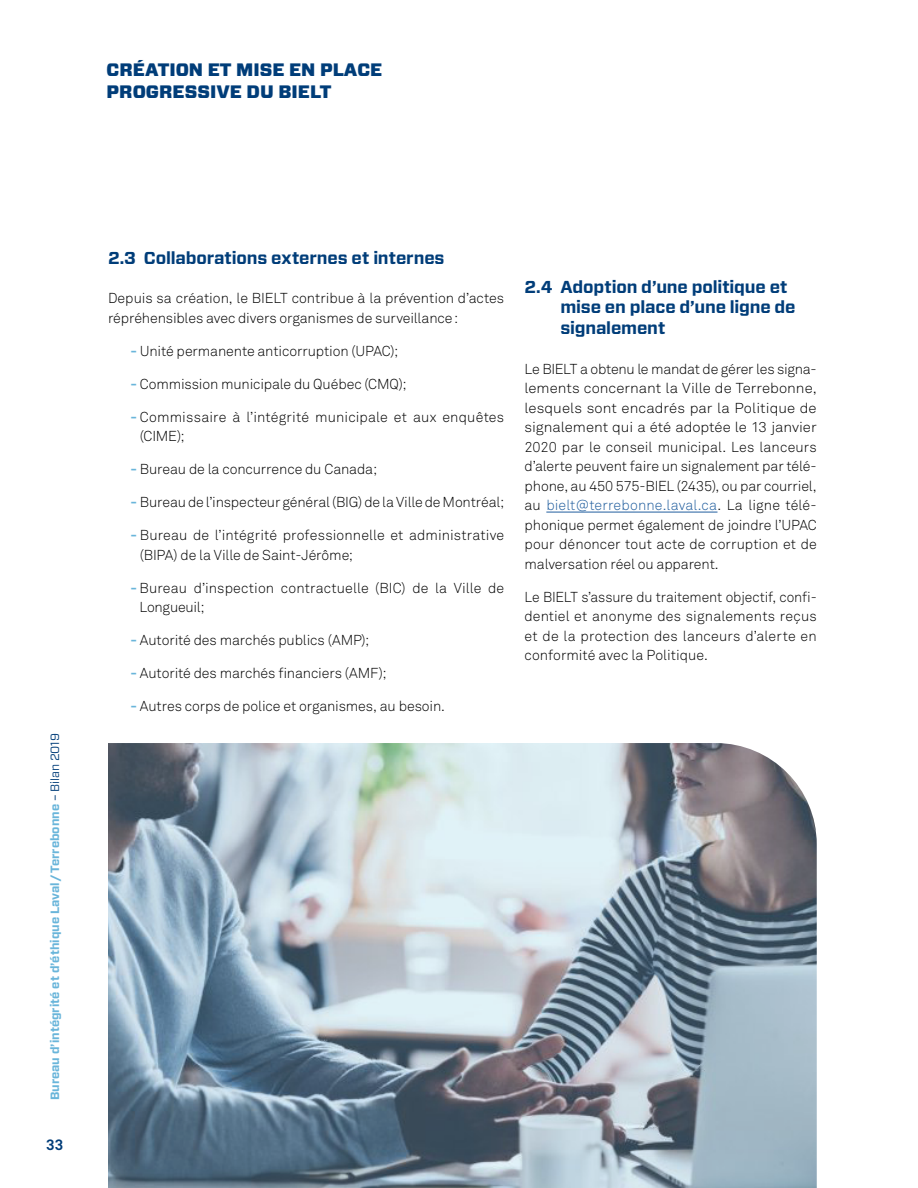
<style>
.page{position:relative;width:918px;height:1188px;background:#fff}
.page>*{position:absolute;margin:0;border:0;box-sizing:border-box;transform-origin:0 0}
.t1{font:900 18px/21.6px "Vitesse Sans";color:#003d79}
.t2{font:700 17.25px/20.7px "Vitesse Sans";letter-spacing:-.01em;color:#003d79}
.t3{font:700 15px "Akkurat Std";color:#003d79}
.t4{font:300 14.25px/19.5px "Akkurat Std";letter-spacing:-.005em;color:#000}
.t5{font:700 12px "Vitesse Sans";color:#69b5da}
.s1{font-weight:400;color:#003d79}
.s2{font-weight:700;color:#69b5da}
.s3{color:#215e9e}
</style>
<div class="page">
<hr style="left:546px;top:512px;width:171px;height:1px;background:#215e9e">
<img style="left:108px;top:743px;width:709px;height:445px">
<p class="t1" style="left:107px;top:59px;width:277px">CRÉATION ET MISE EN PLACE<br>PROGRESSIVE DU BIELT</p>
<p class="t5" style="left:47px;top:1100px;width:369px;rotate:-90deg">Bureau d’intégrité et d’éthique Laval / Terrebonne <span class="s1">– Bilan 2019</span></p>
<p class="t3" style="left:46px;top:1135px;width:19px">33</p>
<p class="t2" style="left:108px;top:247px;width:338px">2.3 Collaborations externes et internes</p>
<p class="t4" style="left:108px;top:289px;width:398px">Depuis sa création, le BIELT contribue à la prévention d’actes répréhensibles avec divers organismes de surveillance:</p>
<p class="t4" style="left:131px;top:341px;width:269px"><span class="s2">-</span> Unité permanente anticorruption (UPAC);</p>
<p class="t4" style="left:131px;top:374px;width:277px"><span class="s2">-</span> Commission municipale du Québec (CMQ);</p>
<p class="t4" style="left:140px;top:407px;width:366px;text-indent:-9px"><span class="s2">-</span> Commissaire à l’intégrité municipale et aux enquêtes (CIME);</p>
<p class="t4" style="left:131px;top:460px;width:248px"><span class="s2">-</span> Bureau de la concurrence du Canada;</p>
<p class="t4" style="left:131px;top:493px;width:375px"><span class="s2">-</span> Bureau de l’inspecteur général (BIG) de la Ville de Montréal;</p>
<p class="t4" style="left:140px;top:526px;width:366px;text-indent:-9px"><span class="s2">-</span> Bureau de l’intégrité professionnelle et administrative (BIPA) de la Ville de Saint-Jérôme;</p>
<p class="t4" style="left:140px;top:578px;width:366px;text-indent:-9px"><span class="s2">-</span> Bureau d’inspection contractuelle (BIC) de la Ville de<br>Longueuil;</p>
<p class="t4" style="left:131px;top:631px;width:240px"><span class="s2">-</span> Autorité des marchés publics (AMP);</p>
<p class="t4" style="left:131px;top:664px;width:257px"><span class="s2">-</span> Autorité des marchés financiers (AMF);</p>
<p class="t4" style="left:131px;top:697px;width:316px"><span class="s2">-</span> Autres corps de police et organismes, au besoin.</p>
<p class="t2" style="left:560px;top:277px;width:237px;text-indent:-36px">2.4 Adoption d’une politique et mise en place d’une ligne de signalement</p>
<p class="t4" style="left:525px;top:359px;width:294px;text-align:justify">Le BIELT a obtenu le mandat de gérer les signa&shy;lements concernant la Ville de Terrebonne, lesquels sont encadrés par la Politique de signalement qui a été adoptée le 13 janvier 2020 par le conseil municipal. Les lanceurs d’alerte peuvent faire un signalement par télé&shy;phone, au 450 575-BIEL (2435), ou par courriel, au <span class="s3">bielt@terrebonne.laval.ca</span>. La ligne télé&shy;phonique permet également de joindre l’UPAC pour dénoncer tout acte de corruption et de malversation réel ou apparent.</p>
<p class="t4" style="left:525px;top:587px;width:294px;text-align:justify">Le BIELT s’assure du traitement objectif, confi&shy;dentiel et anonyme des signalements reçus et de la protection des lanceurs d’alerte en conformité avec la Politique.</p>
</div>
